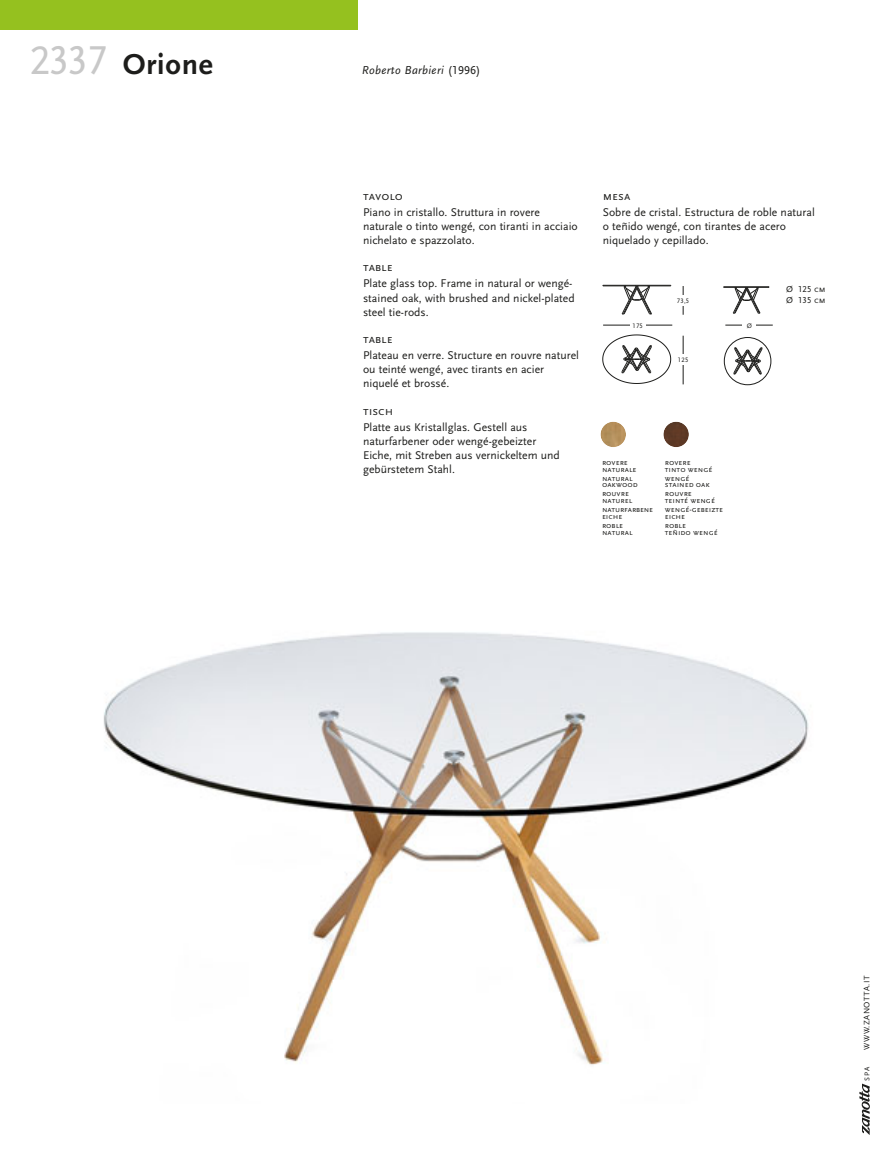
<style>
.page{position:relative;width:893px;height:1170px;background:#fff}
.page>*{position:absolute;margin:0;border:0;box-sizing:border-box;transform-origin:0 0}
.t1{font:700 30px "Scala Sans";letter-spacing:.025em;color:#1d1d1b}
.t2{font:12.45px "Scala Sans LF Caps";color:#1d1d1b}
.t3{font:italic 12px "Scala Sans";letter-spacing:.025em;color:#1d1d1b}
.t4{font:11.7px/14.2px "Scala Sans";color:#1d1d1b}
.t5{font:9px/10.5px "Scala Sans LF Caps";color:#1d1d1b}
.t6{font:8.25px/6.8px "Scala Sans Caps";color:#1d1d1b}
.t7{font:8.25px "Scala Sans LF";letter-spacing:.06em;color:#1d1d1b}
.t8{font:7.2px "Scala Sans";color:#1d1d1b}
.t9{font:6.75px "Scala Sans LF";letter-spacing:.025em;color:#1d1d1b}
.s1{font-family:"Scala Sans LF Caps";font-weight:400;font-size:42px;color:#c8c8c8}
.s2{font-family:"Scala Sans Caps";font-style:normal}
.s3{font-family:"Scala Sans LF Caps";font-style:normal}
</style>
<div class="page">
<img style="left:103px;top:632px;width:706px;height:433px">
<div style="left:0;top:0;width:357px;height:30px;background:#95c11f"></div>
<hr style="left:603px;top:285px;width:68px;height:1px;background:#1d1d1b">
<svg style="left:622px;top:286px;width:30px;height:29px"></svg>
<svg style="left:602px;top:334px;width:70px;height:50px"></svg>
<hr style="left:603px;top:325px;width:69px;height:1px;background:#1d1d1b">
<div style="left:630px;top:321px;width:16px;height:8px;background:#fff"></div>
<svg style="left:683px;top:286px;width:1px;height:29px"></svg>
<div style="left:676px;top:295px;width:14px;height:10px;background:#fff"></div>
<hr style="left:683px;top:335px;width:1px;height:49px;background:#1d1d1b">
<div style="left:676px;top:354px;width:14px;height:11px;background:#fff"></div>
<hr style="left:724px;top:287px;width:45px;height:1px;background:#1d1d1b">
<hr style="left:724px;top:286px;width:45px;height:1px;background:#1d1d1b">
<svg style="left:732px;top:287px;width:29px;height:27px"></svg>
<svg style="left:733px;top:347px;width:30px;height:28px"></svg>
<div style="left:724px;top:337px;width:47px;height:48px;border:1px solid #1d1d1b;border-radius:50%"></div>
<hr style="left:725px;top:325px;width:48px;height:1px;background:#1d1d1b">
<div style="left:743px;top:320px;width:13px;height:10px;background:#fff"></div>
<img style="left:663px;top:421px;width:26px;height:26px;border-radius:50%">
<img style="left:600px;top:421px;width:26px;height:26px;border-radius:50%">
<svg style="left:859px;top:1083px;width:11px;height:51px"></svg>
<h1 class="t1" style="left:30px;top:51px;width:185px"><span class="s1">2337</span> Orione</h1>
<p class="t3" style="left:362px;top:65px;width:120px">Roberto Barbieri <span class="s2">(</span><span class="s3">1996</span><span class="s2">)</span></p>
<p class="t2" style="left:363px;top:188px;width:41px">tavolo</p>
<p class="t4" style="left:363px;top:205px;width:216px">Piano in cristallo. Struttura in rovere naturale o tinto wengé, con tiranti in acciaio nichelato e spazzolato.</p>
<p class="t2" style="left:363px;top:260px;width:31px">table</p>
<p class="t4" style="left:363px;top:277px;width:213px">Plate glass top. Frame in natural or wengé&shy;stained oak, with brushed and nickel-plated steel tie-rods.</p>
<p class="t2" style="left:363px;top:331px;width:31px">table</p>
<p class="t4" style="left:363px;top:348px;width:217px">Plateau en verre. Structure en rouvre naturel ou teinté wengé, avec tirants en acier niquelé et brossé.</p>
<p class="t2" style="left:363px;top:403px;width:32px">tisch</p>
<p class="t4" style="left:363px;top:420px;width:198px">Platte aus Kristallglas. Gestell aus naturfarbener oder wengé-gebeizter Eiche, mit Streben aus vernickeltem und gebürstetem Stahl.</p>
<p class="t2" style="left:603px;top:188px;width:29px">mesa</p>
<p class="t4" style="left:603px;top:205px;width:214px">Sobre de cristal. Estructura de roble natural o teñido wengé, con tirantes de acero niquelado y cepillado.</p>
<p class="t9" style="left:632px;top:322px;width:12px">175</p>
<p class="t9" style="left:677px;top:297px;width:14px">73,5</p>
<p class="t9" style="left:678px;top:357px;width:12px">125</p>
<p class="t9" style="left:747px;top:322px;width:7px">Ø</p>
<p class="t5" style="left:786px;top:284px;width:41px">Ø 125 cm<br>Ø 135 cm</p>
<p class="t6" style="left:602px;top:458px;width:36px">rovere naturale</p>
<p class="t6" style="left:602px;top:474px;width:37px">natural oakwood</p>
<p class="t6" style="left:602px;top:490px;width:32px">rouvre naturel</p>
<p class="t6" style="left:602px;top:506px;width:53px">naturfarbene eiche</p>
<p class="t6" style="left:602px;top:521px;width:32px">roble natural</p>
<p class="t6" style="left:665px;top:458px;width:49px">rovere tinto wengé</p>
<p class="t6" style="left:665px;top:474px;width:47px">wengé stained oak</p>
<p class="t6" style="left:665px;top:490px;width:52px">rouvre teinté wengé</p>
<p class="t6" style="left:665px;top:506px;width:60px">wengé-gebeizte eiche</p>
<p class="t6" style="left:665px;top:521px;width:54px">roble<br>teñido wengé</p>
<p class="t7" style="left:863px;top:1049px;width:75px;rotate:-90deg">WWW.ZANOTTA.IT</p>
<p class="t8" style="left:864px;top:1080px;width:15px;rotate:-90deg">SPA</p>
</div>
